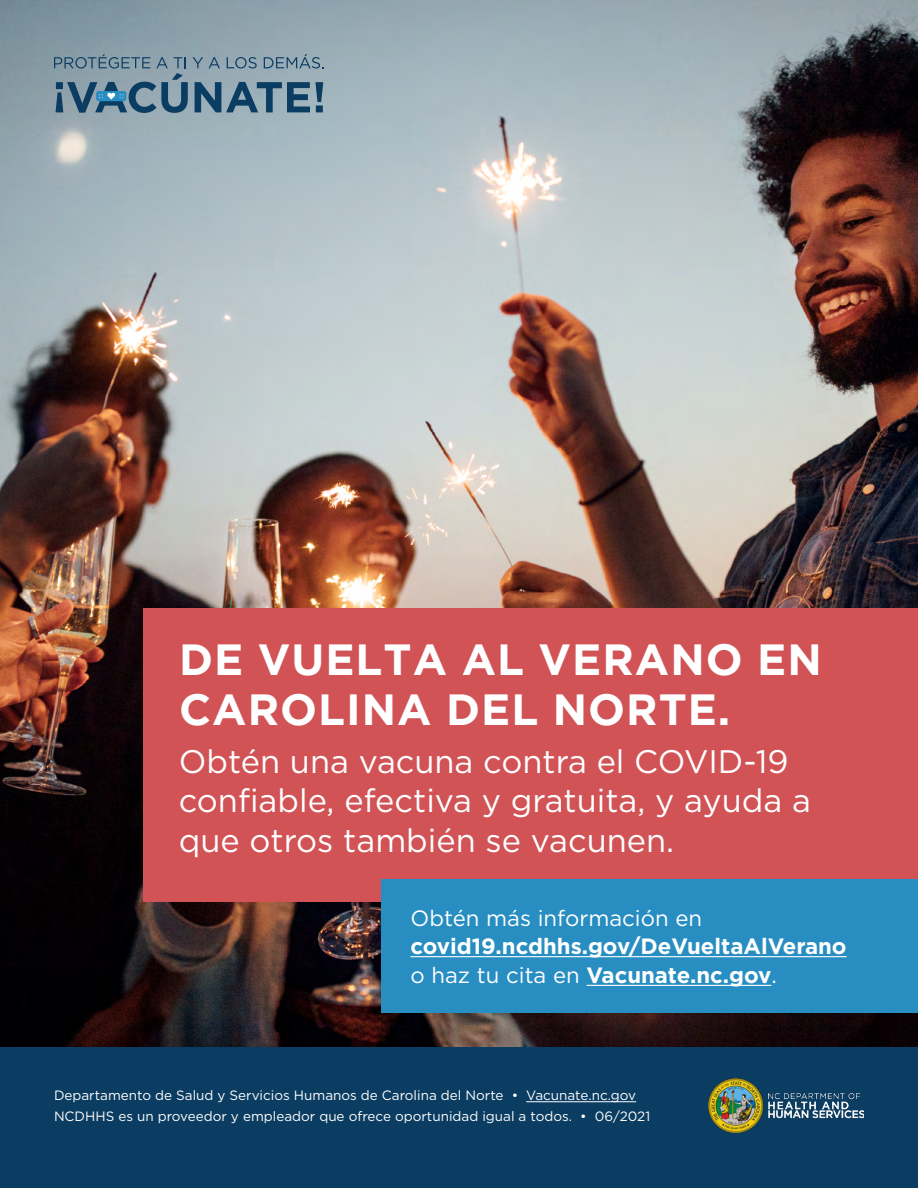
<style>
.page{position:relative;width:918px;height:1188px;background:#fff}
.page>*{position:absolute;margin:0;border:0;box-sizing:border-box;transform-origin:0 0}
.t1{font:700 43.5px/49.5px "Gotham";letter-spacing:.025em;color:#fff}
.t2{font:32.55px/39.2px "Gotham";color:#fff}
.t3{font:700 22.2px/28.7px "Gotham";color:#fff}
.t4{font:22.2px "Gotham";color:#fff}
.t5{font:13.5px/21px "Gotham";color:#fff}
.s1{font-weight:400}
</style>
<div class="page">
<img style="left:0;top:0;width:918px;height:1048px">
<div style="left:0;top:1048px;width:918px;height:140px;background:#0b3c61"></div>
<hr style="left:526px;top:1101px;width:110px;height:1px;background:#fff">
<img style="left:709px;top:1078px;width:155px;height:55px">
<svg style="left:54px;top:54px;width:270px;height:59px;background:#6e8a9c"></svg>
<div style="left:144px;top:608px;width:774px;height:294px;background:#d15356"></div>
<div style="left:381px;top:879px;width:537px;height:133px;background:#288ec2"></div>
<hr style="left:411px;top:956px;width:436px;height:1px;background:#fff">
<hr style="left:587px;top:985px;width:184px;height:1px;background:#fff">
<h1 class="t1" style="left:179px;top:634px;width:644px">DE VUELTA AL VERANO EN<br>CAROLINA DEL NORTE.</h1>
<h2 class="t2" style="left:179px;top:742px;width:634px">Obtén una vacuna contra el COVID-19 confiable, efectiva y gratuita, y ayuda a que otros también se vacunen.</h2>
<h3 class="t4" style="left:411px;top:904px;width:293px">Obtén más información en</h3>
<h3 class="t3" style="left:411px;top:932px;width:438px">covid19.ncdhhs.gov/DeVueltaAlVerano <span class="s1">o haz tu cita en</span> Vacunate.nc.gov<span class="s1">.</span></h3>
<p class="t5" style="left:54px;top:1085px;width:598px">Departamento de Salud y Servicios Humanos de Carolina del Norte • Vacunate.nc.gov<br>NCDHHS es un proveedor y empleador que ofrece oportunidad igual a todos. • 06/2021</p>
</div>
